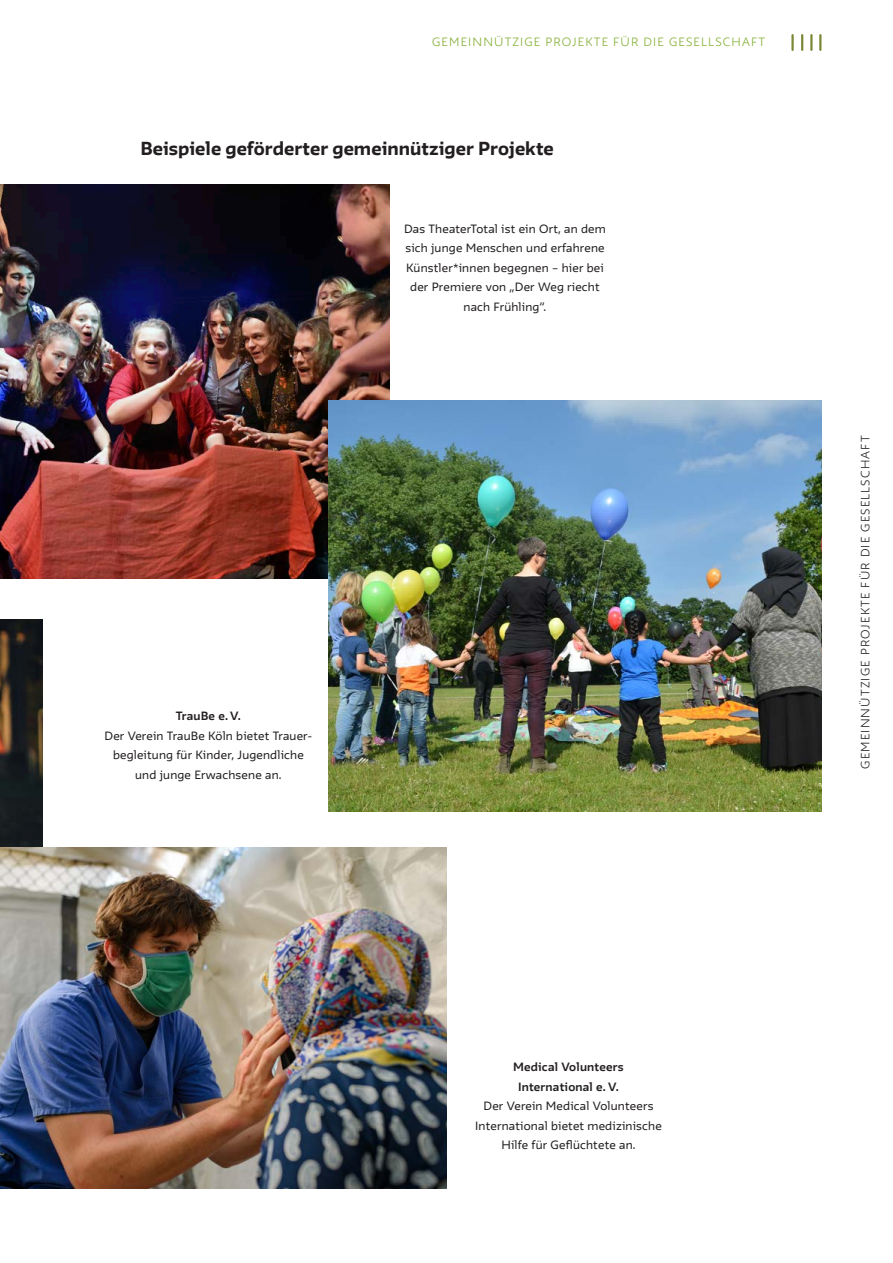
<style>
.page{position:relative;width:893px;height:1263px;background:#fff}
.page>*{position:absolute;margin:0;border:0;box-sizing:border-box;transform-origin:0 0}
.t1{font:800 16.5px "GLS Irma";letter-spacing:.005em;color:#231f20}
.t2{font:10.5px/19.5px "GLS Irma";letter-spacing:.02em;color:#231f20;text-align:center}
.t3{font:700 10.5px/19.5px "GLS Irma";letter-spacing:.02em;color:#231f20;text-align:center}
.t4{font:300 10.5px "GLS Irma";letter-spacing:.11em;color:#231f20}
.t5{font:300 10.5px "GLS Irma";letter-spacing:.11em;color:#82ae32}
</style>
<div class="page">
<img style="left:0;top:185px;width:389px;height:394px">
<img style="left:329px;top:401px;width:492px;height:410px">
<img style="left:0;top:620px;width:43px;height:228px">
<img style="left:0;top:848px;width:446px;height:340px">
<hr style="left:791px;top:35px;width:3px;height:15px;background:#7b8937">
<hr style="left:810px;top:35px;width:3px;height:15px;background:#7b8937">
<svg style="left:801px;top:35px;width:2px;height:15px"></svg>
<svg style="left:819px;top:35px;width:2px;height:15px"></svg>
<p class="t5" style="left:432px;top:35px;width:335px">GEMEINNÜTZIGE PROJEKTE FÜR DIE GESELLSCHAFT</p>
<h1 class="t1" style="left:140px;top:137px;width:415px">Beispiele geförderter gemeinnütziger Projekte</h1>
<p class="t2" style="left:404px;top:218px;width:203px">Das TheaterTotal ist ein Ort, an dem sich junge Menschen und erfahrene<br>Künstler*innen begegnen – hier bei der Premiere von „Der Weg riecht nach Frühling“.</p>
<p class="t3" style="left:176px;top:706px;width:67px">TrauBe e. V.</p>
<p class="t2" style="left:104px;top:725px;width:209px">Der Verein TrauBe Köln bietet Trauer&shy;begleitung für Kinder, Jugendliche und junge Erwachsene an.</p>
<p class="t4" style="left:858px;top:769px;width:335px;rotate:-90deg">GEMEINNÜTZIGE PROJEKTE FÜR DIE GESELLSCHAFT</p>
<p class="t3" style="left:513px;top:1057px;width:112px">Medical Volunteers<br>International e. V.</p>
<p class="t2" style="left:475px;top:1096px;width:188px">Der Verein Medical Volunteers<br>International bietet medizinische<br>Hilfe für Geflüchtete an.</p>
</div>
